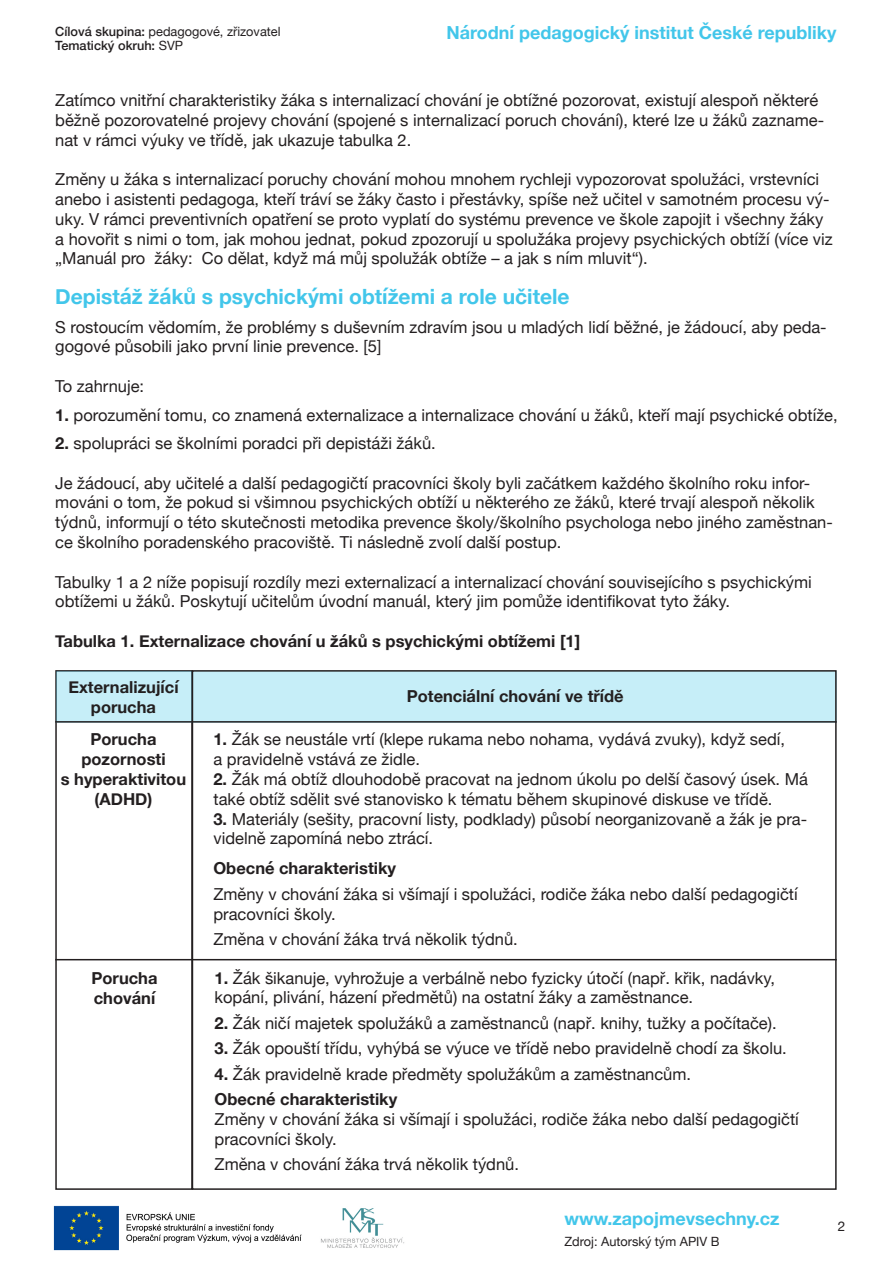
<style>
.page{position:relative;width:893px;height:1263px;background:#fff}
.page>*{position:absolute;margin:0;border:0;box-sizing:border-box;transform-origin:0 0}
.t1{font:700 21px "Helvetica Neue";color:#42c6ea}
.t2{font:700 18px "Helvetica Neue";color:#42c6ea}
.t3{font:16.5px/19.8px "Helvetica Neue";color:#231f20}
.t4{font:700 16.5px/19.8px "Helvetica Neue";color:#231f20;text-align:center}
.t5{font:13.5px "Helvetica Neue";color:#231f20}
.t6{font:500 12.75px/13.5px "Helvetica Neue";color:#231f20}
.t7{font:12.75px "Helvetica Neue";color:#231f20}
.s1{font-weight:400}
.s2{font-weight:700}
</style>
<div class="page">
<img style="left:53px;top:1205px;width:351px;height:46px">
<div style="left:55px;top:670px;width:138px;height:520px;border:2px solid #231f20"></div>
<div style="left:56px;top:671px;width:781px;height:51px;background:#c6eef8"></div>
<div style="left:192px;top:670px;width:645px;height:520px;border:2px solid #231f20"></div>
<hr style="left:55px;top:721px;width:782px;height:2px;background:#231f20">
<hr style="left:55px;top:959px;width:782px;height:1px;background:#231f20">
<p class="t6" style="left:55px;top:24px;width:227px">Cílová skupina: <span class="s1">pedagogové, zřizovatel<br></span>Tematický okruh: <span class="s1">SVP</span></p>
<p class="t2" style="left:446px;top:18px;width:391px">Národní pedagogický institut České republiky</p>
<p class="t3" style="left:55px;top:91px;width:770px">Zatímco vnitřní charakteristiky žáka s internalizací chování je obtížné pozorovat, existují alespoň některé běžně pozorovatelné projevy chování (spojené s internalizací poruch chování), které lze u žáků zazname&shy;nat v rámci výuky ve třídě, jak ukazuje tabulka 2.</p>
<p class="t3" style="left:55px;top:170px;width:779px">Změny u žáka s internalizací poruchy chování mohou mnohem rychleji vypozorovat spolužáci, vrstevníci anebo i asistenti pedagoga, kteří tráví se žáky často i přestávky, spíše než učitel v samotném procesu vý&shy;uky. V rámci preventivních opatření se proto vyplatí do systému prevence ve škole zapojit i všechny žáky a hovořit s nimi o tom, jak mohou jednat, pokud zpozorují u spolužáka projevy psychických obtíží (více viz „Manuál pro žáky: Co dělat, když má můj spolužák obtíže – a jak s ním mluvit“).</p>
<p class="t1" style="left:55px;top:280px;width:516px">Depistáž žáků s psychickými obtížemi a role učitele</p>
<p class="t3" style="left:55px;top:318px;width:773px">S rostoucím vědomím, že problémy s duševním zdravím jsou u mladých lidí běžné, je žádoucí, aby peda&shy;gogové působili jako první linie prevence. [5]</p>
<p class="t3" style="left:55px;top:377px;width:90px">To zahrnuje:</p>
<p class="t3" style="left:55px;top:406px;width:784px"><span class="s2">1.</span> porozumění tomu, co znamená externalizace a internalizace chování u žáků, kteří mají psychické obtíže,</p>
<p class="t3" style="left:55px;top:434px;width:382px"><span class="s2">2.</span> spolupráci se školními poradci při depistáži žáků.</p>
<p class="t3" style="left:55px;top:474px;width:779px">Je žádoucí, aby učitelé a další pedagogičtí pracovníci školy byli začátkem každého školního roku infor&shy;mováni o tom, že pokud si všimnou psychických obtíží u některého ze žáků, které trvají alespoň několik týdnů, informují o této skutečnosti metodika prevence školy/školního psychologa nebo jiného zaměstnan&shy;ce školního poradenského pracoviště. Ti následně zvolí další postup.</p>
<p class="t3" style="left:55px;top:573px;width:758px">Tabulky 1 a 2 níže popisují rozdíly mezi externalizací a internalizací chování souvisejícího s psychickými obtížemi u žáků. Poskytují učitelům úvodní manuál, který jim pomůže identifikovat tyto žáky.</p>
<p class="t4" style="left:55px;top:632px;width:526px">Tabulka 1. Externalizace chování u žáků s psychickými obtížemi [1]</p>
<p class="t4" style="left:68px;top:678px;width:112px">Externalizující</p>
<p class="t4" style="left:91px;top:698px;width:67px">porucha</p>
<p class="t4" style="left:90px;top:730px;width:68px">Porucha</p>
<p class="t4" style="left:81px;top:750px;width:86px">pozornosti</p>
<p class="t4" style="left:61px;top:770px;width:127px">s hyperaktivitou (ADHD)</p>
<p class="t4" style="left:407px;top:686px;width:218px">Potenciální chování ve třídě</p>
<p class="t3" style="left:213px;top:730px;width:573px"><span class="s2">1.</span> Žák se neustále vrtí (klepe rukama nebo nohama, vydává zvuky), když sedí,</p>
<p class="t3" style="left:213px;top:750px;width:208px">a pravidelně vstává ze židle.</p>
<p class="t3" style="left:213px;top:770px;width:596px"><span class="s2">2.</span> Žák má obtíž dlouhodobě pracovat na jednom úkolu po delší časový úsek. Má také obtíž sdělit své stanovisko k tématu během skupinové diskuse ve třídě.</p>
<p class="t3" style="left:213px;top:810px;width:595px"><span class="s2">3.</span> Materiály (sešity, pracovní listy, podklady) působí neorganizovaně a žák je pra&shy;videlně zapomíná nebo ztrácí.</p>
<p class="t4" style="left:213px;top:859px;width:184px">Obecné charakteristiky</p>
<p class="t3" style="left:213px;top:885px;width:586px">Změny v chování žáka si všímají i spolužáci, rodiče žáka nebo další pedagogičtí pracovníci školy.</p>
<p class="t3" style="left:213px;top:930px;width:306px">Změna v chování žáka trvá několik týdnů.</p>
<p class="t3" style="left:215px;top:969px;width:562px"><span class="s2">1.</span> Žák šikanuje, vyhrožuje a verbálně nebo fyzicky útočí (např. křik, nadávky,</p>
<p class="t3" style="left:215px;top:988px;width:480px">kopání, plivání, házení předmětů) na ostatní žáky a zaměstnance.</p>
<p class="t3" style="left:215px;top:1014px;width:564px"><span class="s2">2.</span> Žák ničí majetek spolužáků a zaměstnanců (např. knihy, tužky a počítače).</p>
<p class="t3" style="left:215px;top:1039px;width:574px"><span class="s2">3.</span> Žák opouští třídu, vyhýbá se výuce ve třídě nebo pravidelně chodí za školu.</p>
<p class="t3" style="left:215px;top:1065px;width:478px"><span class="s2">4.</span> Žák pravidelně krade předměty spolužákům a zaměstnancům.</p>
<p class="t4" style="left:215px;top:1090px;width:184px">Obecné charakteristiky</p>
<p class="t3" style="left:215px;top:1110px;width:586px">Změny v chování žáka si všímají i spolužáci, rodiče žáka nebo další pedagogičtí pracovníci školy.</p>
<p class="t3" style="left:215px;top:1155px;width:306px">Změna v chování žáka trvá několik týdnů.</p>
<p class="t4" style="left:92px;top:969px;width:68px">Porucha</p>
<p class="t4" style="left:94px;top:988px;width:63px">chování</p>
<p class="t2" style="left:564px;top:1205px;width:217px">www.zapojmevsechny.cz</p>
<p class="t5" style="left:838px;top:1217px;width:9px">2</p>
<p class="t7" style="left:564px;top:1233px;width:157px">Zdroj: Autorský tým APIV B</p>
</div>
